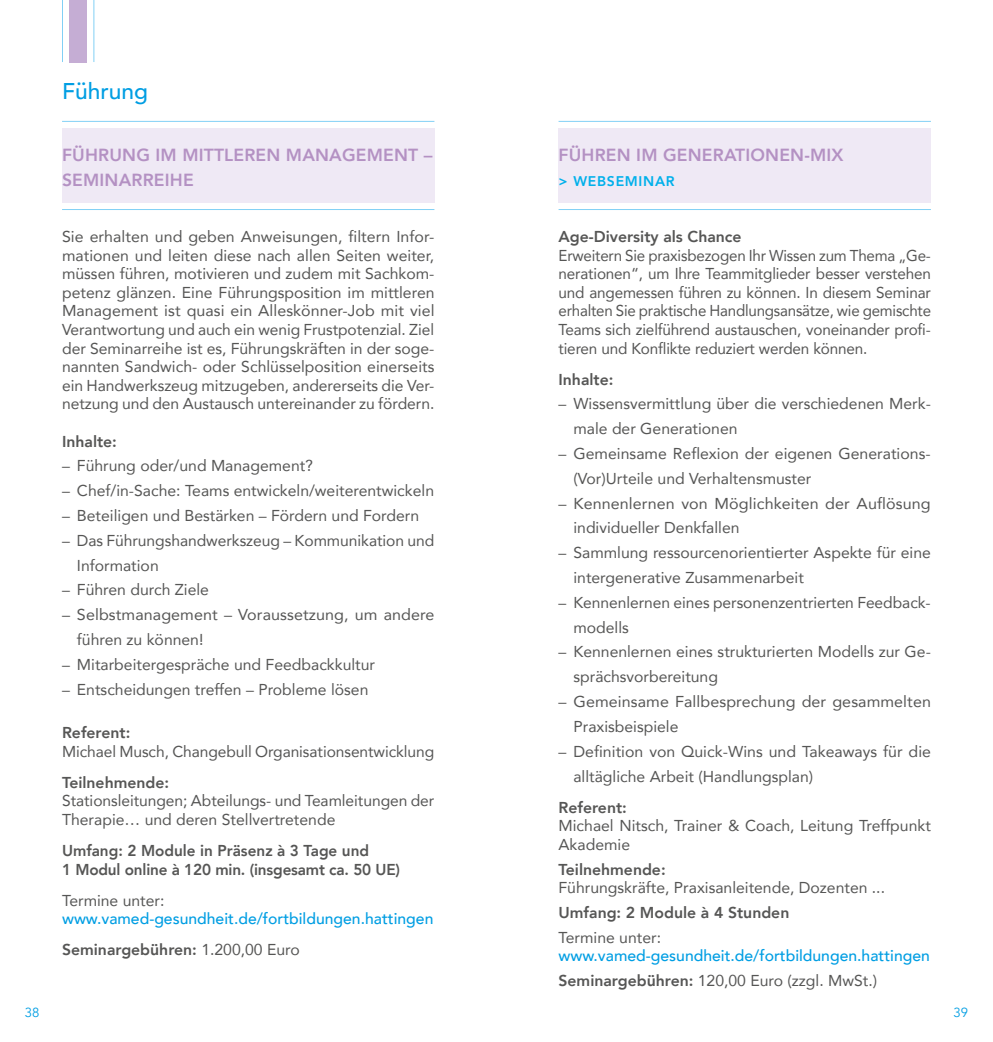
<style>
.page{position:relative;width:993px;height:1042px;background:#fff}
.page>*{position:absolute;margin:0;border:0;box-sizing:border-box;transform-origin:0 0}
.t1{font:500 22.75px "Avenir";color:#009ee3}
.t2{font:800 17.5px/24.8px "Avenir";letter-spacing:.01em;color:#b491c3}
.t3{font:15.75px/18.6px "Avenir";color:#565655}
.t4{font:15.75px/18.6px "Avenir";color:#565655;text-align:justify;scale:.96 1}
.t5{font:800 15.75px/18.6px "Avenir";color:#565655}
.t6{font:500 15.75px/31px "Avenir";color:#009ee3}
.t7{font:800 14px "Avenir";letter-spacing:.05em;color:#00b0eb}
.t8{font:13.12px "Avenir";color:#009ee3}
.s1{font-weight:800;color:#565655}
.s2{font-weight:400;color:#565655}
</style>
<div class="page">
<div style="left:69px;top:0;width:18px;height:62px;background:#c5add4"></div>
<hr style="left:62px;top:0;width:1px;height:62px;background:#82d0f5">
<hr style="left:93px;top:0;width:1px;height:62px;background:#82d0f5">
<div style="left:62px;top:128px;width:372px;height:75px;background:#efe9f5"></div>
<hr style="left:62px;top:121px;width:372px;height:1px;background:#82d0f5">
<hr style="left:62px;top:209px;width:372px;height:1px;background:#82d0f5">
<div style="left:558px;top:128px;width:372px;height:75px;background:#efe9f5"></div>
<hr style="left:558px;top:121px;width:372px;height:1px;background:#82d0f5">
<hr style="left:558px;top:209px;width:372px;height:1px;background:#82d0f5">
<h1 class="t1" style="left:62px;top:72px;width:87px">Führung</h1>
<p class="t2" style="left:62px;top:143px;width:372px">FÜHRUNG IM MITTLEREN MANAGEMENT –<br>SEMINARREIHE</p>
<p class="t3" style="left:62px;top:227px;width:374px;text-align:justify">Sie erhalten und geben Anweisungen, filtern Infor&shy;mationen und leiten diese nach allen Seiten weiter, müssen führen, motivieren und zudem mit Sachkom&shy;petenz glänzen. Eine Führungsposition im mittleren Management ist quasi ein Alleskönner-Job mit viel Verantwortung und auch ein wenig Frustpotenzial. Ziel der Seminarreihe ist es, Führungskräften in der soge&shy;nannten Sandwich- oder Schlüsselposition einerseits ein Handwerkszeug mitzugeben, andererseits die Ver&shy;netzung und den Austausch untereinander zu fördern.</p>
<p class="t5" style="left:62px;top:432px;width:56px">Inhalte:</p>
<p class="t3" style="left:62px;top:456px;width:252px">– Führung oder/und Management?</p>
<p class="t3" style="left:62px;top:481px;width:373px">– Chef/in-Sache: Teams entwickeln/weiterentwickeln</p>
<p class="t3" style="left:62px;top:506px;width:358px">– Beteiligen und Bestärken – Fördern und Fordern</p>
<p class="t3" style="left:77px;top:527px;width:359px;line-height:24.8px;text-indent:-15px">– Das Führungshandwerkszeug – Kommunikation und<br>Information</p>
<p class="t3" style="left:62px;top:580px;width:148px">– Führen durch Ziele</p>
<p class="t3" style="left:77px;top:602px;width:359px;line-height:24.8px;text-indent:-15px">– Selbstmanagement – Voraussetzung, um andere führen zu können!</p>
<p class="t3" style="left:62px;top:654px;width:314px">– Mitarbeitergespräche und Feedbackkultur</p>
<p class="t3" style="left:62px;top:679px;width:308px">– Entscheidungen treffen – Probleme lösen</p>
<p class="t5" style="left:62px;top:723px;width:70px">Referent:</p>
<p class="t3" style="left:62px;top:741px;width:373px">Michael Musch, Changebull Organisationsentwicklung</p>
<p class="t5" style="left:62px;top:773px;width:109px">Teilnehmende:</p>
<p class="t3" style="left:62px;top:791px;width:374px">Stationsleitungen; Abteilungs- und Teamleitungen der<br>Therapie… und deren Stellvertretende</p>
<p class="t5" style="left:62px;top:841px;width:339px">Umfang: 2 Module in Präsenz à 3 Tage und<br>1 Modul online à 120 min. (insgesamt ca. 50 UE)</p>
<p class="t3" style="left:62px;top:890px;width:104px">Termine unter:</p>
<p class="t6" style="left:62px;top:902px;width:373px">www.vamed-gesundheit.de/fortbildungen.hattingen<br><span class="s1">Seminargebühren:</span> <span class="s2">1.200,00 Euro</span></p>
<p class="t2" style="left:558px;top:143px;width:286px">FÜHREN IM GENERATIONEN-MIX</p>
<p class="t7" style="left:558px;top:170px;width:118px">&gt; WEBSEMINAR</p>
<p class="t5" style="left:558px;top:227px;width:184px">Age-Diversity als Chance</p>
<p class="t4" style="left:558px;top:245px;width:389px">Erweitern Sie praxisbezogen Ihr Wissen zum Thema „Ge&shy;nerationen“, um Ihre Teammitglieder besser verstehen und angemessen führen zu können. In diesem Seminar erhalten Sie praktische Handlungsansätze, wie gemischte Teams sich zielführend austauschen, voneinander profi&shy;tieren und Konflikte reduziert werden können.</p>
<p class="t5" style="left:558px;top:370px;width:56px">Inhalte:</p>
<p class="t3" style="left:573px;top:391px;width:359px;line-height:24.8px;text-indent:-15px">– Wissensvermittlung über die verschiedenen Merk&shy;male der Generationen</p>
<p class="t3" style="left:573px;top:441px;width:358px;line-height:24.8px;text-indent:-15px">– Gemeinsame Reflexion der eigenen Generations-(Vor)Urteile und Verhaltensmuster</p>
<p class="t3" style="left:573px;top:490px;width:359px;line-height:24.8px;text-indent:-15px">– Kennenlernen von Möglichkeiten der Auflösung individueller Denkfallen</p>
<p class="t3" style="left:573px;top:540px;width:359px;line-height:24.8px;text-indent:-15px">– Sammlung ressourcenorientierter Aspekte für eine intergenerative Zusammenarbeit</p>
<p class="t3" style="left:573px;top:589px;width:358px;line-height:24.8px;text-indent:-15px">– Kennenlernen eines personenzentrierten Feedback&shy;modells</p>
<p class="t3" style="left:573px;top:639px;width:359px;line-height:24.8px;text-indent:-15px">– Kennenlernen eines strukturierten Modells zur Ge&shy;sprächsvorbereitung</p>
<p class="t3" style="left:573px;top:689px;width:359px;line-height:24.8px;text-indent:-15px">– Gemeinsame Fallbesprechung der gesammelten<br>Praxisbeispiele</p>
<p class="t3" style="left:573px;top:738px;width:359px;line-height:24.8px;text-indent:-15px">– Definition von Quick-Wins und Takeaways für die alltägliche Arbeit (Handlungsplan)</p>
<p class="t5" style="left:558px;top:798px;width:70px">Referent:</p>
<p class="t3" style="left:558px;top:816px;width:374px">Michael Nitsch, Trainer &amp; Coach, Leitung Treffpunkt<br>Akademie</p>
<p class="t5" style="left:558px;top:860px;width:109px">Teilnehmende:</p>
<p class="t3" style="left:558px;top:878px;width:328px">Führungskräfte, Praxisanleitende, Dozenten ...</p>
<p class="t5" style="left:558px;top:903px;width:232px">Umfang: 2 Module à 4 Stunden</p>
<p class="t3" style="left:558px;top:927px;width:104px">Termine unter:</p>
<p class="t6" style="left:558px;top:942px;width:373px;line-height:24.8px">www.vamed-gesundheit.de/fortbildungen.hattingen<br><span class="s1">Seminargebühren:</span> <span class="s2">120,00 Euro (zzgl. MwSt.)</span></p>
<p class="t8" style="left:25px;top:1005px;width:16px">38</p>
<p class="t8" style="left:953px;top:1005px;width:16px">39</p>
</div>
